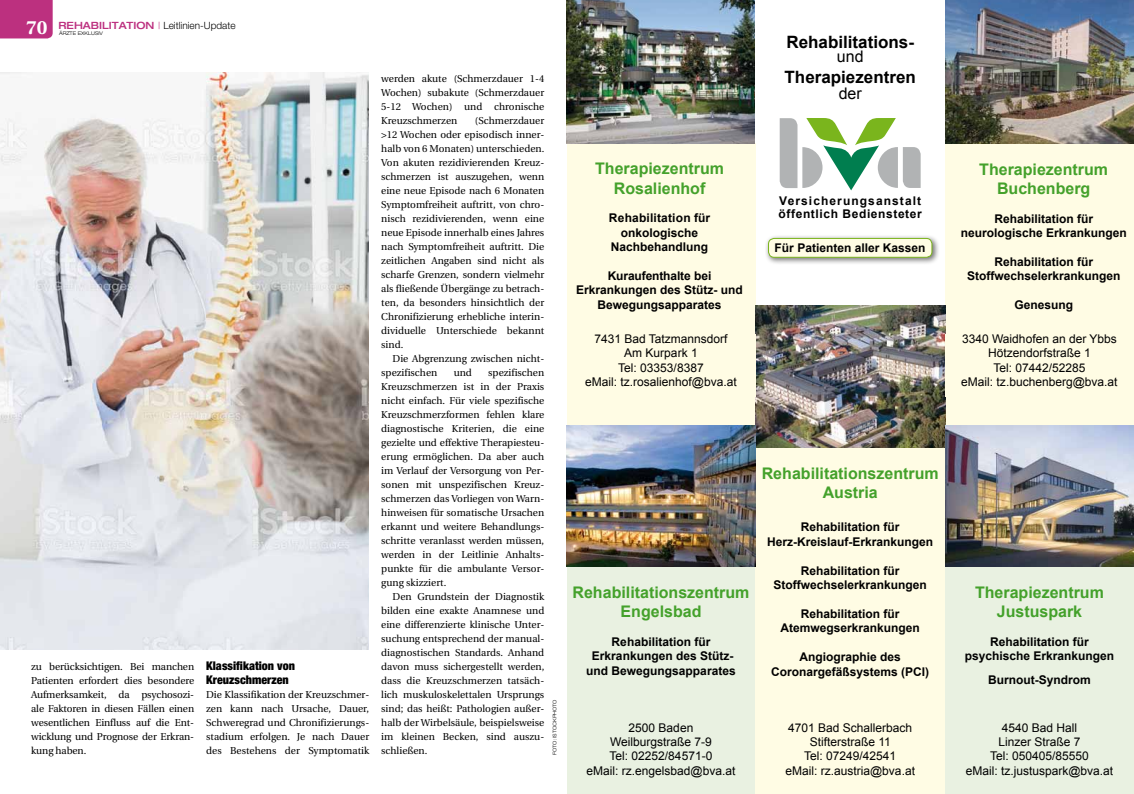
<style>
.page{position:relative;width:1134px;height:794px;background:#fff}
.page>*{position:absolute;margin:0;border:0;box-sizing:border-box;transform-origin:0 0}
.t1{font:700 17px "Arial";color:#000}
.t2{font:700 16px/19.2px "Arial";color:#44a12b;text-align:center}
.t3{font:16px "Arial";color:#000}
.t4{font:700 12px/14.4px "Arial";color:#000;text-align:center}
.t5{font:12px/14.4px "Arial";color:#000;text-align:center}
.t6{font:700 12px/13.4px "Arial";letter-spacing:.05em;color:#000}
.t7{font:900 condensed 12px/14px "Helvetica Neue";color:#000}
.t8{font:10px/14px "Utopia";color:#000;text-align:justify}
.t9{font:300 10px "Helvetica Neue";color:#000}
.t10{font:300 expanded 5px "Helvetica Neue";letter-spacing:-.01em;color:#000}
.s1{font-family:"Utopia";font-weight:700;font-size:19px;color:#fff}
.s2{font-weight:500;font-stretch:expanded;color:#bc307f}
.s3{color:#bc307f}
</style>
<div class="page">
<div style="left:0;top:0;width:53px;height:38px;background:#bc307f"></div>
<div style="left:567px;top:0;width:567px;height:794px;background:#e9f1e1"></div>
<div style="left:755px;top:448px;width:190px;height:346px;background:#fffce4"></div>
<div style="left:755px;top:0;width:190px;height:306px;background:#fff"></div>
<div style="left:945px;top:144px;width:189px;height:281px;background:#fffce4"></div>
<div style="left:567px;top:143px;width:188px;height:282px;background:#fffce4"></div>
<div style="left:765px;top:234px;width:175px;height:31px;background:#000;opacity:.55"></div>
<div style="left:768px;top:238px;width:164px;height:19px;background:#fffce4;border-radius:6px"></div>
<div style="left:768px;top:238px;width:164px;height:20px;border:1px solid #7ab51d;border-radius:6px"></div>
<svg style="left:780px;top:118px;width:141px;height:72px"></svg>
<img style="left:755px;top:306px;width:190px;height:142px">
<img style="left:567px;top:425px;width:188px;height:142px">
<img style="left:945px;top:0;width:189px;height:143px">
<img style="left:567px;top:0;width:188px;height:143px">
<img style="left:945px;top:425px;width:189px;height:142px">
<svg style="left:1082px;top:0;width:52px;height:38px;background:#54739e"></svg>
<img style="left:0;top:72px;width:369px;height:577px">
<p class="t9" style="left:26px;top:20px;width:211px"><span class="s1">70</span> <span class="s2">REHABILITATION</span> <span class="s3">|</span> Leitlinien-Update</p>
<p class="t10" style="left:59px;top:30px;width:45px">ÄRZTE EXKLUSIV</p>
<p class="t8" style="left:31px;top:659px;width:165px">zu berücksichtigen. Bei manchen Patienten erfordert dies besondere Aufmerksamkeit, da psychosozi&shy;ale Faktoren in diesen Fällen einen wesentlichen Einfluss auf die Ent&shy;wicklung und Prognose der Erkran&shy;kung haben.</p>
<p class="t7" style="left:206px;top:658px;width:90px">Klassifikation von<br>Kreuzschmerzen</p>
<p class="t8" style="left:206px;top:687px;width:165px">Die Klassifikation der Kreuzschmer&shy;zen kann nach Ursache, Dauer, Schweregrad und Chronifizierungs&shy;stadium erfolgen. Je nach Dauer des Bestehens der Symptomatik</p>
<p class="t8" style="left:381px;top:71px;width:165px">werden akute (Schmerzdauer 1-4<br>Wochen) subakute (Schmerzdauer 5-12 Wochen) und chronische Kreuzschmerzen</p>
<p class="t8" style="left:381px;top:113px;width:165px;text-indent:94px">(Schmerzdauer &gt;12 Wochen oder episodisch inner&shy;halb von 6 Monaten) unterschieden.<br>Von akuten rezidivierenden Kreuz&shy;schmerzen ist auszugehen, wenn eine neue Episode nach 6 Monaten Symptomfreiheit auftritt, von chro&shy;nisch rezidivierenden, wenn eine neue Episode innerhalb eines Jahres nach Symptomfreiheit auftritt. Die zeitlichen Angaben sind nicht als scharfe Grenzen, sondern vielmehr als fließende Übergänge zu betrach&shy;ten, da besonders hinsichtlich der Chronifizierung erhebliche interin&shy;dividuelle Unterschiede bekannt sind.</p>
<p class="t8" style="left:381px;top:351px;width:165px;text-indent:11px">Die Abgrenzung zwischen nicht&shy;spezifischen</p>
<p class="t8" style="left:381px;top:365px;width:165px;text-indent:107px">spezifischen Kreuzschmerzen ist in der Praxis nicht einfach. Für viele spezifische Kreuzschmerzformen fehlen klare diagnostische Kriterien, die eine gezielte und effektive Therapiesteu&shy;erung ermöglichen. Da aber auch im Verlauf der Versorgung von Per&shy;sonen mit unspezifischen Kreuz&shy;schmerzen das Vorliegen von Warn&shy;hinweisen für somatische Ursachen erkannt und weitere Behandlungs&shy;schritte veranlasst werden müssen, werden in der Leitlinie Anhalts&shy;punkte für die ambulante Versor&shy;gung skizziert.</p>
<p class="t8" style="left:381px;top:589px;width:165px;text-indent:11px">Den Grundstein der Diagnostik bilden eine exakte Anamnese und eine differenzierte klinische Unter&shy;suchung entsprechend der manual&shy;diagnostischen Standards. Anhand davon muss sichergestellt werden, dass die Kreuzschmerzen tatsäch&shy;lich muskuloskelettalen Ursprungs sind; das heißt: Pathologien außer&shy;halb der Wirbelsäule, beispielsweise im kleinen Becken, sind auszu&shy;schließen.</p>
<p class="t8" style="left:454px;top:365px;width:20px">und</p>
<p class="t10" style="left:552px;top:754px;width:57px;rotate:-90deg">FOTO: ISTOCKPHOTO</p>
<h2 class="t2" style="left:595px;top:160px;width:130px">Therapiezentrum<br>Rosalienhof</h2>
<p class="t4" style="left:609px;top:211px;width:103px">Rehabilitation für onkologische<br>Nachbehandlung</p>
<p class="t4" style="left:576px;top:269px;width:168px">Kuraufenthalte bei<br>Erkrankungen des Stütz- und<br>Bewegungsapparates</p>
<h1 class="t1" style="left:786px;top:30px;width:129px">Rehabilitations-</h1>
<h2 class="t3" style="left:837px;top:46px;width:28px">und</h2>
<h1 class="t1" style="left:784px;top:66px;width:133px">Therapiezentren</h1>
<h2 class="t3" style="left:839px;top:83px;width:25px">der</h2>
<p class="t6" style="left:779px;top:194px;width:145px">Versicherungsanstalt öffentlich Bediensteter</p>
<p class="t4" style="left:775px;top:241px;width:152px">Für Patienten aller Kassen</p>
<h2 class="t2" style="left:979px;top:160px;width:130px">Therapiezentrum<br>Buchenberg</h2>
<p class="t4" style="left:961px;top:212px;width:168px">Rehabilitation für neurologische Erkrankungen</p>
<p class="t4" style="left:967px;top:255px;width:155px">Rehabilitation für<br>Stoffwechselerkrankungen</p>
<p class="t4" style="left:1014px;top:298px;width:60px">Genesung</p>
<p class="t5" style="left:585px;top:332px;width:153px">7431 Bad Tatzmannsdorf<br>Am Kurpark 1<br>Tel: 03353/8387<br>eMail: tz.rosalienhof@bva.at</p>
<p class="t5" style="left:961px;top:332px;width:158px">3340 Waidhofen an der Ybbs<br>Hötzendorfstraße 1<br>Tel: 07442/52285<br>eMail: tz.buchenberg@bva.at</p>
<h2 class="t2" style="left:572px;top:583px;width:178px">Rehabilitationszentrum<br>Engelsbad</h2>
<p class="t4" style="left:586px;top:634px;width:151px">Rehabilitation für<br>Erkrankungen des Stütz&shy;und Bewegungsapparates</p>
<h2 class="t2" style="left:762px;top:464px;width:178px">Rehabilitationszentrum<br>Austria</h2>
<p class="t4" style="left:767px;top:520px;width:168px">Rehabilitation für<br>Herz-Kreislauf-Erkrankungen</p>
<p class="t4" style="left:773px;top:563px;width:155px">Rehabilitation für<br>Stoffwechselerkrankungen</p>
<p class="t4" style="left:780px;top:607px;width:141px">Rehabilitation für<br>Atemwegserkrankungen</p>
<p class="t4" style="left:771px;top:650px;width:160px">Angiographie des<br>Coronargefäßsystems (PCI)</p>
<h2 class="t2" style="left:975px;top:583px;width:130px">Therapiezentrum<br>Justuspark</h2>
<p class="t4" style="left:965px;top:634px;width:151px">Rehabilitation für psychische Erkrankungen</p>
<p class="t4" style="left:988px;top:673px;width:104px">Burnout-Syndrom</p>
<p class="t5" style="left:586px;top:720px;width:150px">2500 Baden<br>Weilburgstraße 7-9<br>Tel: 02252/84571-0<br>eMail: rz.engelsbad@bva.at</p>
<p class="t5" style="left:785px;top:720px;width:131px">4701 Bad Schallerbach<br>Stifterstraße 11<br>Tel: 07249/42541<br>eMail: rz.austria@bva.at</p>
<p class="t5" style="left:966px;top:720px;width:149px">4540 Bad Hall<br>Linzer Straße 7<br>Tel: 050405/85550<br>eMail: tz.justuspark@bva.at</p>
</div>
